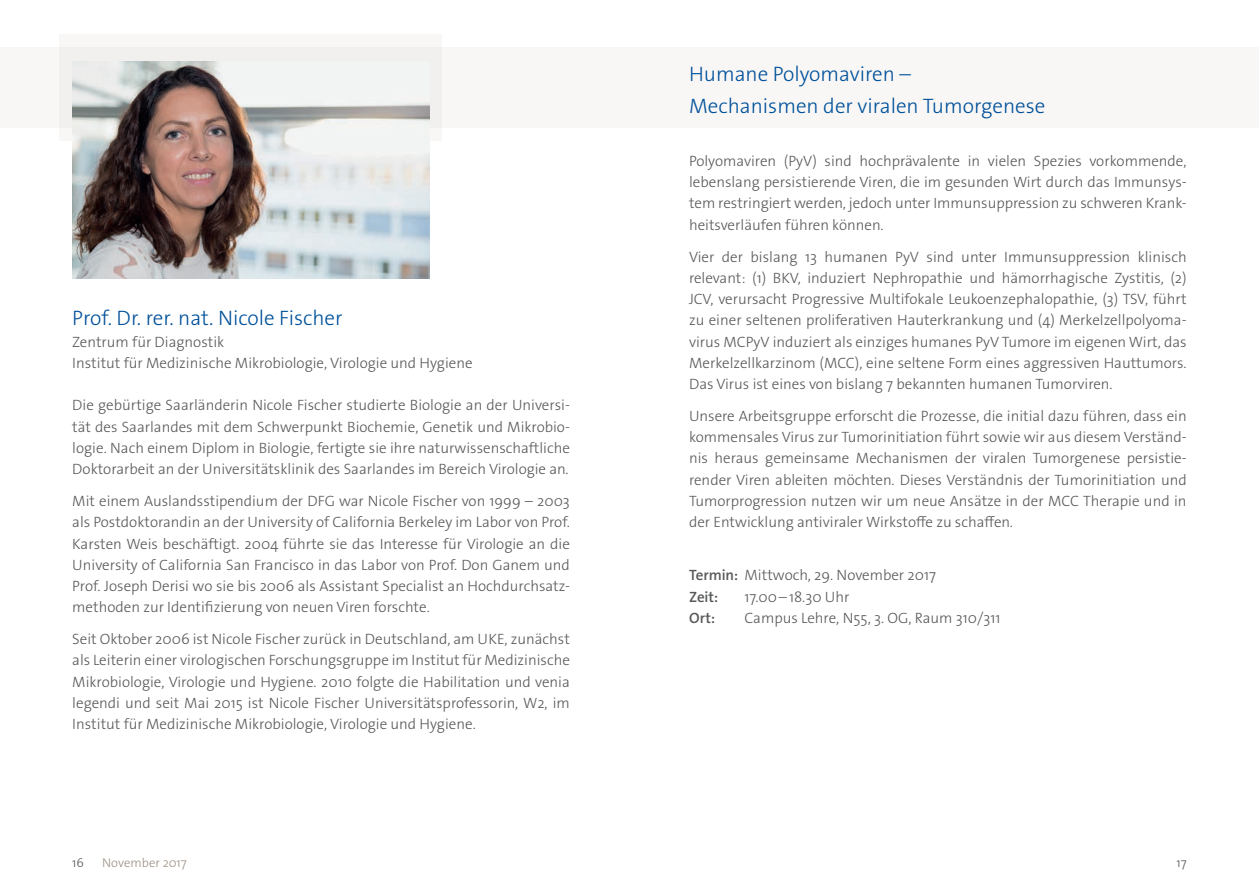
<style>
.page{position:relative;width:1259px;height:893px;background:#fff}
.page>*{position:absolute;margin:0;border:0;box-sizing:border-box;transform-origin:0 0}
.t1{font:300 21px/32px "The Sans Os F";color:#01519a}
.t2{font:300 15px/21.3px "The Sans Os F";color:#57585a;text-align:justify}
.t3{font:600 15px "The Sans Os F";color:#57585a}
.t4{font:300 12.75px "The Sans Os F";color:#9d9084}
.t5{font:300 12.75px "The Sans Os F";color:#57585a}
.s1{font-weight:600}
</style>
<div class="page">
<div style="left:0;top:47px;width:1259px;height:81px;background:#f8f7f6"></div>
<div style="left:60px;top:34px;width:382px;height:106px;background:#f2f0ee"></div>
<img style="left:72px;top:62px;width:357px;height:216px">
<h1 class="t1" style="left:72px;top:302px;width:272px">Prof. Dr. rer. nat. Nicole Fischer</h1>
<p class="t2" style="left:72px;top:331px;width:402px">Zentrum für Diagnostik<br>Institut für Medizinische Mikrobiologie, Virologie und Hygiene</p>
<p class="t2" style="left:72px;top:395px;width:499px">Die gebürtige Saarländerin Nicole Fischer studierte Biologie an der Universi&shy;tät des Saarlandes mit dem Schwerpunkt Biochemie, Genetik und Mikrobio&shy;logie. Nach einem Diplom in Biologie, fertigte sie ihre naturwissenschaftliche Doktorarbeit an der Universitätsklinik des Saarlandes im Bereich Virologie an.</p>
<p class="t2" style="left:72px;top:490px;width:499px">Mit einem Auslandsstipendium der DFG war Nicole Fischer von 1999 – 2003 als Postdoktorandin an der University of California Berkeley im Labor von Prof.<br>Karsten Weis beschäftigt. 2004 führte sie das Interesse für Virologie an die University of California San Francisco in das Labor von Prof. Don Ganem und Prof. Joseph Derisi wo sie bis 2006 als Assistant Specialist an Hochdurchsatz&shy;methoden zur Identifizierung von neuen Viren forschte.</p>
<p class="t2" style="left:72px;top:629px;width:499px">Seit Oktober 2006 ist Nicole Fischer zurück in Deutschland, am UKE, zunächst als Leiterin einer virologischen Forschungsgruppe im Institut für Medizinische Mikrobiologie, Virologie und Hygiene. 2010 folgte die Habilitation und venia legendi und seit Mai 2015 ist Nicole Fischer Universitätsprofessorin, W2, im Institut für Medizinische Mikrobiologie, Virologie und Hygiene.</p>
<h1 class="t1" style="left:689px;top:58px;width:358px">Humane Polyomaviren –<br>Mechanismen der viralen Tumorgenese</h1>
<p class="t2" style="left:689px;top:150px;width:499px">Polyomaviren (PyV) sind hochprävalente in vielen Spezies vorkommende, lebenslang persistierende Viren, die im gesunden Wirt durch das Immunsys&shy;tem restringiert werden, jedoch unter Immunsuppression zu schweren Krank&shy;heitsverläufen führen können.</p>
<p class="t2" style="left:689px;top:246px;width:499px">Vier der bislang 13 humanen PyV sind unter Immunsuppression klinisch relevant: (1) BKV, induziert Nephropathie und hämorrhagische Zystitis, (2)<br>JCV, verursacht Progressive Multifokale Leukoenzephalopathie, (3) TSV, führt zu einer seltenen proliferativen Hauterkrankung und (4) Merkelzellpolyoma&shy;virus MCPyV induziert als einziges humanes PyV Tumore im eigenen Wirt, das Merkelzellkarzinom (MCC), eine seltene Form eines aggressiven Hauttumors.<br>Das Virus ist eines von bislang 7 bekannten humanen Tumorviren.</p>
<p class="t2" style="left:689px;top:405px;width:499px">Unsere Arbeitsgruppe erforscht die Prozesse, die initial dazu führen, dass ein kommensales Virus zur Tumorinitiation führt sowie wir aus diesem Verständ&shy;nis heraus gemeinsame Mechanismen der viralen Tumorgenese persistie&shy;render Viren ableiten möchten. Dieses Verständnis der Tumorinitiation und Tumorprogression nutzen wir um neue Ansätze in der MCC Therapie und in der Entwicklung antiviraler Wirkstoffe zu schaffen.</p>
<p class="t2" style="left:689px;top:565px;width:248px"><span class="s1">Termin:</span> Mittwoch, 29. November 2017<br><span class="s1">Zeit:</span></p>
<p class="t2" style="left:744px;top:586px;width:106px">17.00–18.30 Uhr</p>
<p class="t3" style="left:689px;top:608px;width:28px">Ort:</p>
<p class="t2" style="left:744px;top:607px;width:257px">Campus Lehre, N55, 3. OG, Raum 310/311</p>
<p class="t5" style="left:72px;top:855px;width:13px">16</p>
<p class="t4" style="left:102px;top:855px;width:86px">November 2017</p>
<p class="t5" style="left:1176px;top:855px;width:12px">17</p>
</div>
